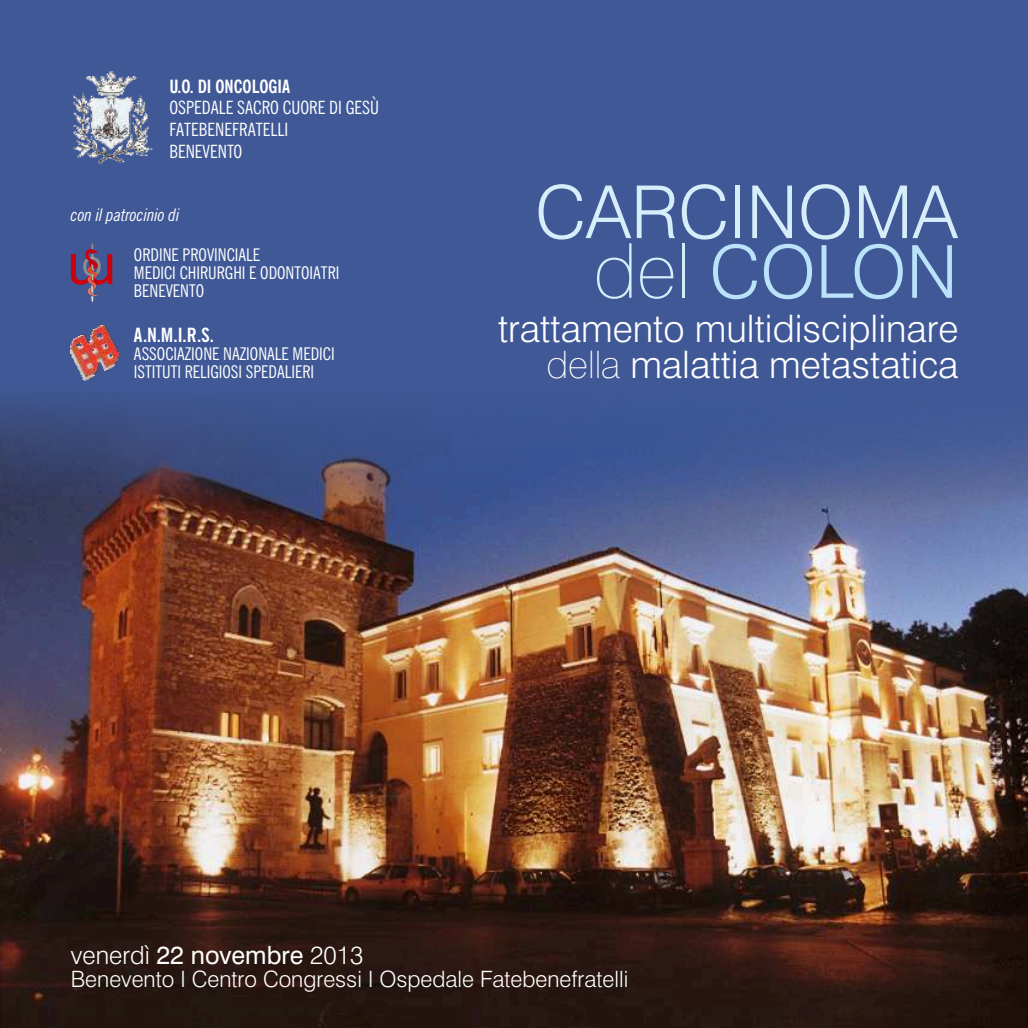
<style>
.page{position:relative;width:1028px;height:1028px;background:#fff}
.page>*{position:absolute;margin:0;border:0;box-sizing:border-box;transform-origin:0 0}
.t1{font:300 73px/59.8px "Swiss 721 BT";color:#d6edfa;text-align:right}
.t2{font:300 38px/35.2px "Swiss 721 BT";color:#fff;text-align:right}
.t3{font:300 25px "Swiss 721 BT";color:#fff}
.t4{font:300 22.5px "Swiss 721 BT";color:#fff}
.t5{font:700 condensed 19.5px "News Gothic BT";color:#fff}
.t6{font:condensed 18.25px/22px "News Gothic BT";color:#fff}
.t7{font:700 condensed 18.25px "News Gothic BT";color:#fff}
.t8{font:condensed 17.5px/18.5px "News Gothic BT";color:#fff}
.t9{font:italic condensed 17.5px "News Gothic BT";color:#fff}
.s1{font-weight:100;font-size:75.75px}
.s2{color:#bae3fa}
.s3{font-weight:100}
.s4{font-weight:400}
.s5{color:#ebf7fc}
</style>
<div class="page">
<div style="left:0;top:0;width:1028px;height:987px;background:#405996"></div>
<img style="left:0;top:398px;width:1028px;height:630px">
<img style="left:73px;top:71px;width:80px;height:93px">
<svg style="left:71px;top:243px;width:41px;height:59px"></svg>
<img style="left:71px;top:325px;width:47px;height:55px">
<p class="t7" style="left:169px;top:79px;width:122px">U.O. DI ONCOLOGIA</p>
<p class="t6" style="left:169px;top:99px;width:211px">OSPEDALE SACRO CUORE DI GESÙ<br>FATEBENEFRATELLI<br>BENEVENTO</p>
<p class="t9" style="left:71px;top:208px;width:110px">con il patrocinio di</p>
<p class="t8" style="left:134px;top:247px;width:207px">ORDINE PROVINCIALE<br>MEDICI CHIRURGHI E ODONTOIATRI<br>BENEVENTO</p>
<p class="t5" style="left:134px;top:327px;width:81px">A.N.M.I.R.S.</p>
<p class="t8" style="left:134px;top:346px;width:202px;line-height:17.8px">ASSOCIAZIONE NAZIONALE MEDICI<br>ISTITUTI RELIGIOSI SPEDALIERI</p>
<h1 class="t1" style="left:535px;top:189px;width:424px">CARCINOMA <span class="s1">del</span> <span class="s2">COLON</span></h1>
<h2 class="t2" style="left:498px;top:315px;width:462px">trattamento multidisciplinare <span class="s3">della</span> malattia metastatica</h2>
<h3 class="t3" style="left:71px;top:944px;width:294px">venerdì <span class="s4">22 novembre</span> 2013</h3>
<p class="t4" style="left:71px;top:970px;width:559px">Benevento <span class="s5">I</span> Centro Congressi <span class="s5">I</span> Ospedale Fatebenefratelli</p>
</div>
